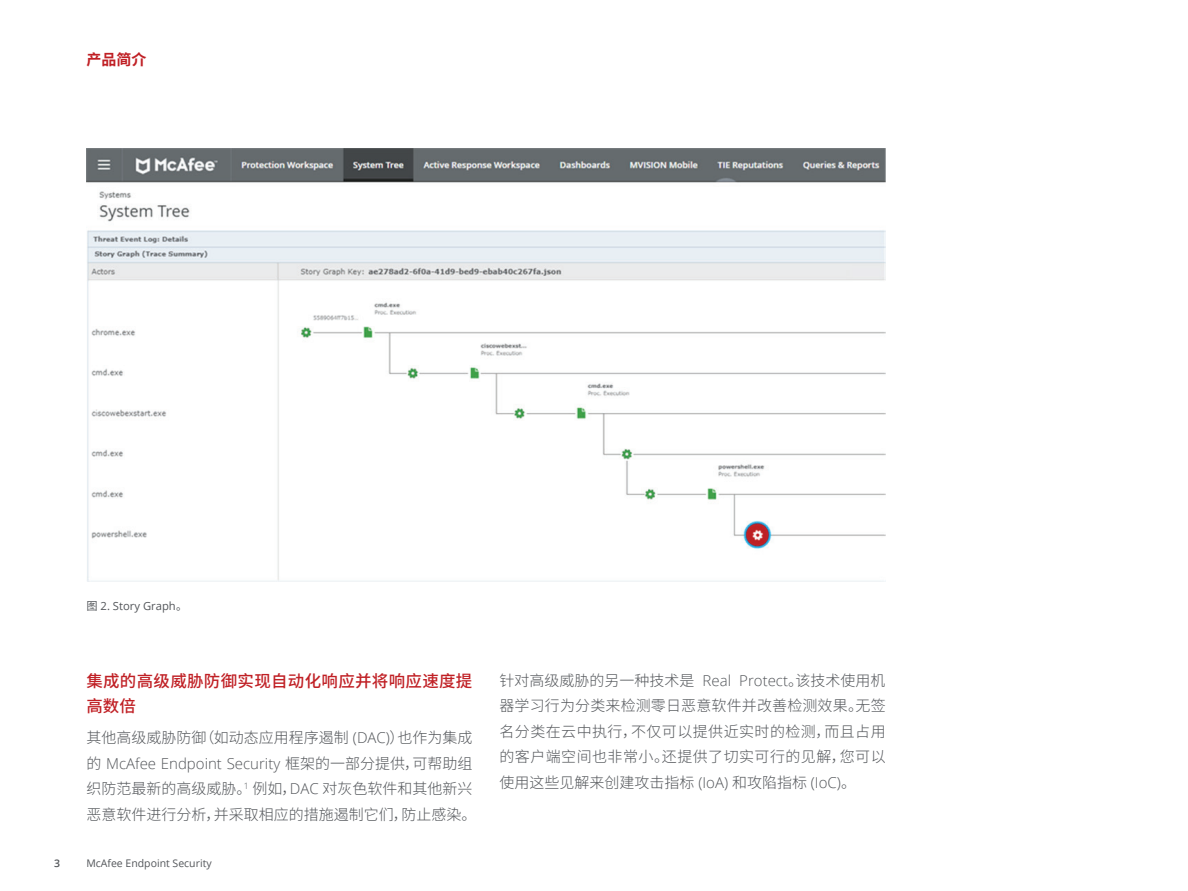
<style>
.page{position:relative;width:1188px;height:891px;background:#fff}
.page>*{position:absolute;margin:0;border:0;box-sizing:border-box;transform-origin:0 0}
.t1{font:500 16.5px/25.5px "Noto Sans CJ Ksc";letter-spacing:.02em;color:#c02025}
.t2{font:300 15px/25.5px "Noto Sans CJ Ksc";color:#53565a}
.t3{font:300 15px "Open Sans";color:#53565a}
.t4{font:700 15px "Noto Sans CJ Ksc";color:#c02025}
.t5{font:11.25px "Open Sans";color:#53565a}
.t6{font:10.5px "Open Sans";color:#53565a}
.t7{font:600 10.5px "Open Sans";color:#53565a}
.s1{font-family:"Noto Sans CJ Ksc"}
.s2{font-family:"Open Sans"}
</style>
<div class="page">
<img style="left:86px;top:148px;width:800px;height:433px">
<p class="t4" style="left:86px;top:51px;width:61px">产品简介</p>
<p class="t5" style="left:86px;top:598px;width:102px"><span class="s1">图</span> 2. Story Graph<span class="s1">。</span></p>
<p class="t1" style="left:86px;top:668px;width:388px">集成的高级威胁防御实现自动化响应并将响应速度提高数倍</p>
<p class="t2" style="left:86px;top:725px;width:388px">其他高级威胁防御（如动态应用程序遏制 <span class="s2">(DAC)</span>）也作为集成</p>
<p class="t3" style="left:86px;top:753px;width:388px"><span class="s1">的</span> McAfee Endpoint Security <span class="s1">框架的一部分提供，可帮助组</span></p>
<p class="t2" style="left:86px;top:776px;width:392px">织防范最新的高级威胁。<sup>1</sup> 例如，<span class="s2">DAC</span> 对灰色软件和其他新兴恶意软件进行分析，并采取相应的措施遏制它们，防止感染。</p>
<p class="t7" style="left:54px;top:856px;width:7px">3</p>
<p class="t6" style="left:86px;top:856px;width:127px">McAfee Endpoint Security</p>
<p class="t2" style="left:499px;top:668px;width:388px;text-align:justify">针对高级威胁的另一种技术是 <span class="s2">Real Protect</span>。该技术使用机器学习行为分类来检测零日恶意软件并改善检测效果。无签名分类在云中执行，不仅可以提供近实时的检测，而且占用的客户端空间也非常小。还提供了切实可行的见解，您可以使用这些见解来创建攻击指标 <span class="s2">(IoA)</span> 和攻陷指标 <span class="s2">(IoC)</span>。</p>
</div>
